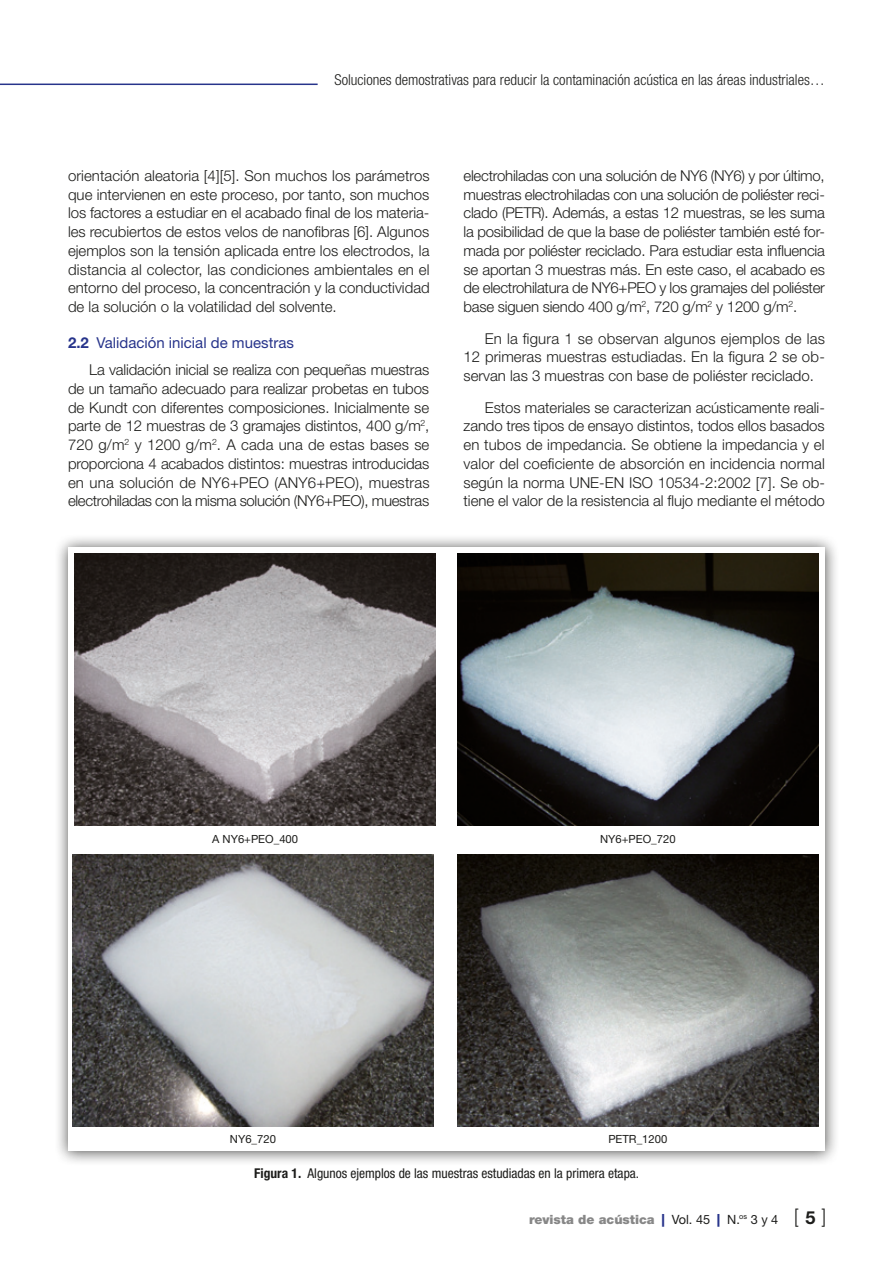
<style>
.page{position:relative;width:893px;height:1263px;background:#fff}
.page>*{position:absolute;margin:0;border:0;box-sizing:border-box;transform-origin:0 0}
.t1{font:700 18px "Helvetica Neue LT Std";color:#1d1d1b}
._00textogeneral{font:300 15px/18.8px "Helvetica Neue LT Std";color:#1d1d1b;text-align:justify}
.t2{font:300 condensed 15px "Helvetica Neue LT Std";color:#1d1d1b}
._02Ladillo2{font:15px "Helvetica Neue LT Std";color:#27348b}
.Figura_pie{font:condensed 13.5px "Helvetica Neue LT Std";color:#1d1d1b}
.t3{font:900 12.75px "Helvetica Neue LT Std";color:#878787}
._00_Parcheos{font:11.25px "Helvetica Neue LT Std";color:#1d1d1b}
.s1{font-weight:700}
.s2{color:#27348b}
.s3{font-weight:400;color:#1d1d1b}
.s4{font-weight:300;font-size:19.8px;color:#1d1d1b}
</style>
<div class="page">
<hr style="left:0;top:84px;width:318px;height:1px;background:#27348b">
<div style="left:54px;top:533px;width:785px;height:632px;background:#1d1d1b;opacity:.75"></div>
<div style="left:68px;top:547px;width:757px;height:604px;background:#fff"></div>
<img style="left:74px;top:554px;width:362px;height:272px">
<img style="left:72px;top:855px;width:362px;height:272px">
<img style="left:458px;top:554px;width:361px;height:272px">
<img style="left:457px;top:855px;width:362px;height:272px">
<p class="t2" style="left:334px;top:71px;width:492px">Soluciones demostrativas para reducir la contaminación acústica en las áreas industriales…</p>
<p class="_00textogeneral" style="left:68px;top:166px;width:363px">orientación aleatoria [4][5]. Son muchos los parámetros que intervienen en este proceso, por tanto, son muchos los factores a estudiar en el acabado final de los materia&shy;les recubiertos de estos velos de nanofibras [6]. Algunos ejemplos son la tensión aplicada entre los electrodos, la distancia al colector, las condiciones ambientales en el entorno del proceso, la concentración y la conductividad de la solución o la volatilidad del solvente.</p>
<p class="_02Ladillo2" style="left:68px;top:334px;width:227px"><span class="s1">2.2</span> Validación inicial de muestras</p>
<p class="_00textogeneral" style="left:68px;top:360px;width:363px;text-indent:21px">La validación inicial se realiza con pequeñas muestras de un tamaño adecuado para realizar probetas en tubos de Kundt con diferentes composiciones. Inicialmente se parte de 12 muestras de 3 gramajes distintos, 400 g/m<sup>2</sup>, 720 g/m<sup>2</sup> y 1200 g/m<sup>2</sup>. A cada una de estas bases se proporciona 4 acabados distintos: muestras introducidas en una solución de NY6+PEO (ANY6+PEO), muestras electrohiladas con la misma solución (NY6+PEO), muestras</p>
<p class="_00textogeneral" style="left:463px;top:166px;width:363px">electrohiladas con una solución de NY6 (NY6) y por último, muestras electrohiladas con una solución de poliéster reci&shy;clado (PETR). Además, a estas 12 muestras, se les suma la posibilidad de que la base de poliéster también esté for&shy;mada por poliéster reciclado. Para estudiar esta influencia se aportan 3 muestras más. En este caso, el acabado es de electrohilatura de NY6+PEO y los gramajes del poliéster base siguen siendo 400 g/m<sup>2</sup>, 720 g/m<sup>2</sup> y 1200 g/m<sup>2</sup>.</p>
<p class="_00textogeneral" style="left:463px;top:329px;width:363px;text-indent:21px">En la figura 1 se observan algunos ejemplos de las 12 primeras muestras estudiadas. En la figura 2 se ob&shy;servan las 3 muestras con base de poliéster reciclado.</p>
<p class="_00textogeneral" style="left:463px;top:398px;width:363px;text-indent:21px">Estos materiales se caracterizan acústicamente reali&shy;zando tres tipos de ensayo distintos, todos ellos basados en tubos de impedancia. Se obtiene la impedancia y el valor del coeficiente de absorción en incidencia normal según la norma UNE-EN ISO 10534-2:2002 [7]. Se ob&shy;tiene el valor de la resistencia al flujo mediante el método</p>
<p class="_00_Parcheos" style="left:212px;top:832px;width:87px">A NY6+PEO_400</p>
<p class="_00_Parcheos" style="left:600px;top:832px;width:77px">NY6+PEO_720</p>
<p class="_00_Parcheos" style="left:230px;top:1133px;width:48px">NY6_720</p>
<p class="_00_Parcheos" style="left:608px;top:1133px;width:60px">PETR_1200</p>
<p class="Figura_pie" style="left:254px;top:1165px;width:386px"><span class="s1">Figura 1.</span> Algunos ejemplos de las muestras estudiadas en la primera etapa.</p>
<p class="t3" style="left:529px;top:1212px;width:299px">revista de acústica <span class="s2">|</span> <span class="s3">Vol. 45</span> <span class="s2">|</span> <span class="s3">N.</span><sup>os</sup> <span class="s3">3 y 4</span> <span class="s4">[ ]</span></p>
<p class="t1" style="left:805px;top:1207px;width:12px">5</p>
</div>
